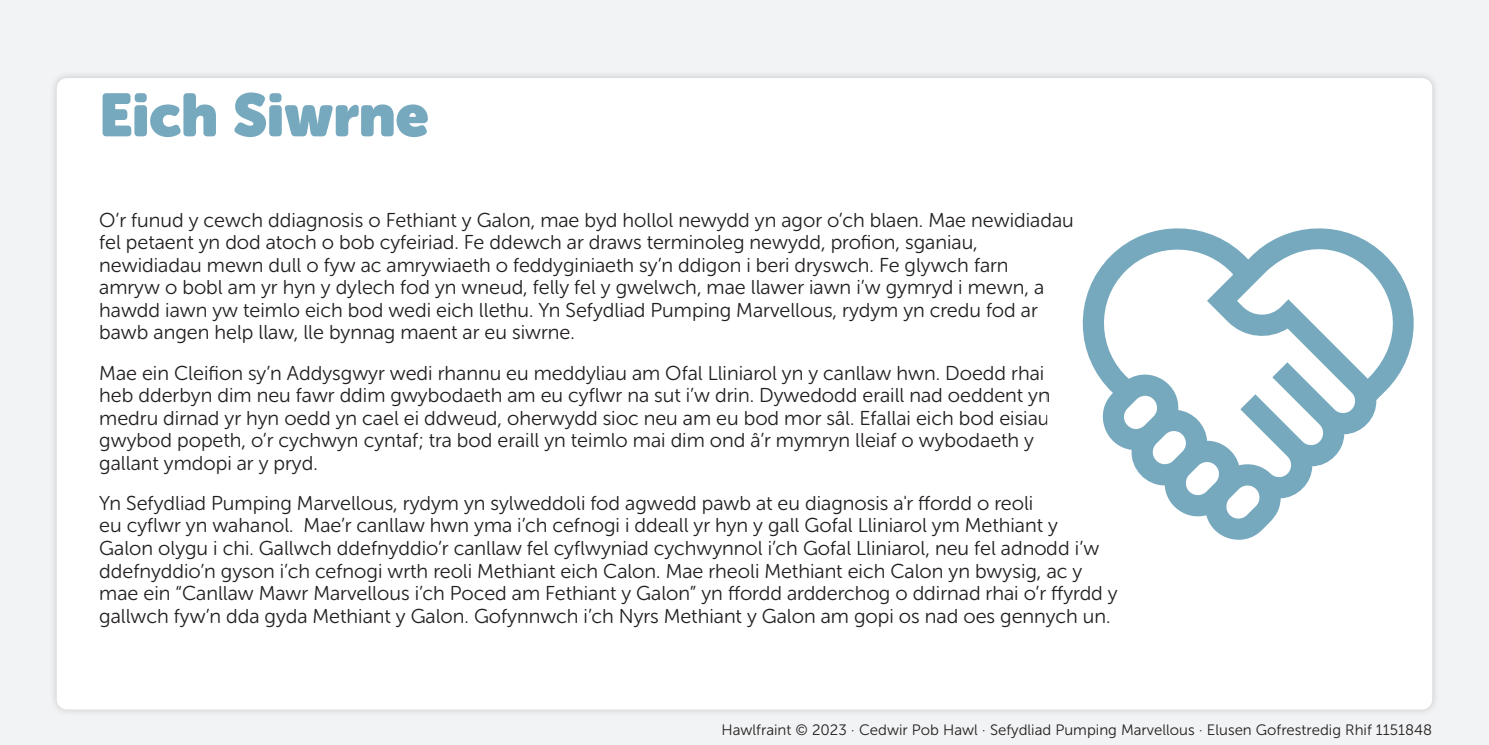
<style>
.page{position:relative;width:1489px;height:745px;background:#fff}
.page>*{position:absolute;margin:0;border:0;box-sizing:border-box;transform-origin:0 0}
.t1{font:60px "Museo Sans Rounded";color:#77a9be}
.t2{font:20px/22.5px "Museo Sans Rounded 300";color:#231f20}
.t3{font:15px "Museo Sans 300";color:#231f20}
</style>
<div class="page">
<div style="left:0;top:0;width:1488px;height:744px;background:#f2f3f4"></div>
<div style="left:49px;top:70px;width:1390px;height:646px;background:#e9e9ea"></div>
<div style="left:57px;top:78px;width:1374px;height:631px;background:#fff;border-radius:10px"></div>
<svg style="left:1138px;top:205px;width:294px;height:342px"></svg>
<svg style="left:1082px;top:237px;width:316px;height:310px"></svg>
<h1 class="t1" style="left:99px;top:80px;width:331px">Eich Siwrne</h1>
<p class="t2" style="left:99px;top:208px;width:975px">O’r funud y cewch ddiagnosis o Fethiant y Galon, mae byd hollol newydd yn agor o’ch blaen. Mae newidiadau fel petaent yn dod atoch o bob cyfeiriad. Fe ddewch ar draws terminoleg newydd, profion, sganiau, newidiadau mewn dull o fyw ac amrywiaeth o feddyginiaeth sy’n ddigon i beri dryswch. Fe glywch farn amryw o bobl am yr hyn y dylech fod yn wneud, felly fel y gwelwch, mae llawer iawn i’w gymryd i mewn, a hawdd iawn yw teimlo eich bod wedi eich llethu. Yn Sefydliad Pumping Marvellous, rydym yn credu fod ar bawb angen help llaw, lle bynnag maent ar eu siwrne.</p>
<p class="t2" style="left:99px;top:361px;width:952px">Mae ein Cleifion sy’n Addysgwyr wedi rhannu eu meddyliau am Ofal Lliniarol yn y canllaw hwn. Doedd rhai heb dderbyn dim neu fawr ddim gwybodaeth am eu cyflwr na sut i’w drin. Dywedodd eraill nad oeddent yn medru dirnad yr hyn oedd yn cael ei ddweud, oherwydd sioc neu am eu bod mor sâl. Efallai eich bod eisiau gwybod popeth, o’r cychwyn cyntaf; tra bod eraill yn teimlo mai dim ond â’r mymryn lleiaf o wybodaeth y gallant ymdopi ar y pryd.</p>
<p class="t2" style="left:99px;top:491px;width:1019px">Yn Sefydliad Pumping Marvellous, rydym yn sylweddoli fod agwedd pawb at eu diagnosis a'r ffordd o reoli<br>eu cyflwr yn wahanol. Mae’r canllaw hwn yma i’ch cefnogi i ddeall yr hyn y gall Gofal Lliniarol ym Methiant y<br>Galon olygu i chi. Gallwch ddefnyddio’r canllaw fel cyflwyniad cychwynnol i’ch Gofal Lliniarol, neu fel adnodd i’w ddefnyddio’n gyson i’ch cefnogi wrth reoli Methiant eich Calon. Mae rheoli Methiant eich Calon yn bwysig, ac y mae ein “Canllaw Mawr Marvellous i’ch Poced am Fethiant y Galon” yn ffordd ardderchog o ddirnad rhai o’r ffyrdd y gallwch fyw’n dda gyda Methiant y Galon. Gofynnwch i’ch Nyrs Methiant y Galon am gopi os nad oes gennych un.</p>
<p class="t3" style="left:721px;top:721px;width:712px">Hawlfraint © 2023 · Cedwir Pob Hawl · Sefydliad Pumping Marvellous · Elusen Gofrestredig Rhif 1151848</p>
</div>
